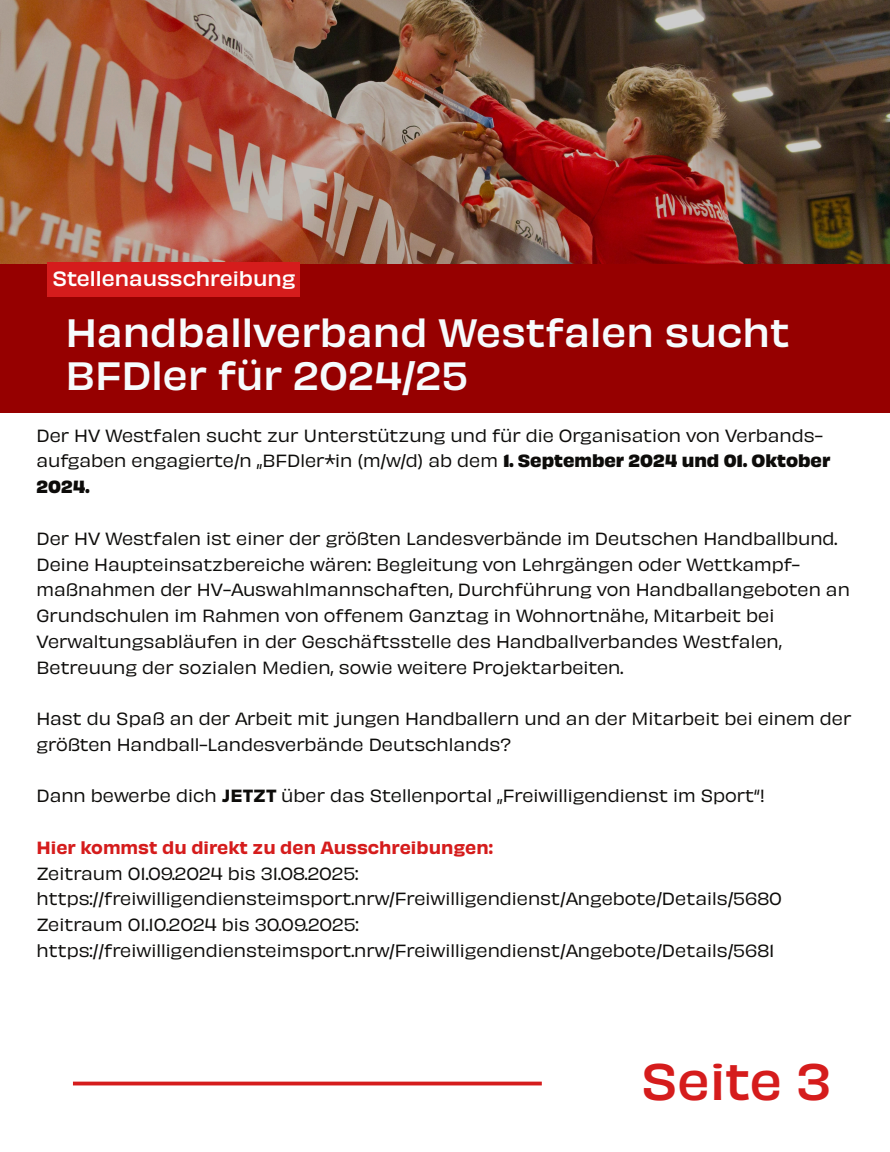
<style>
.page{position:relative;width:890px;height:1152px;background:#fff}
.page>*{position:absolute;margin:0;border:0;box-sizing:border-box;transform-origin:0 0}
.t1{font:500 47.6px "Obviously";color:#d51c1c}
.t2{font:500 36.8px/43.6px "Obviously";color:#f6fbfd}
.t3{font:500 19.2px "Obviously";color:#fff}
.t4{font:16.4px/25.6px "Obviously";color:#0d0c0a}
.t5{font:16.4px "Obviously Semi";color:#d51c1c}
.s1{font-weight:700}
.s2{font-family:"Obviously Semi"}
</style>
<div class="page">
<hr style="left:73px;top:1082px;width:469px;height:3px;background:#d51c1c">
<img style="left:0;top:0;width:890px;height:265px">
<div style="left:0;top:265px;width:890px;height:148px;background:#960000"></div>
<div style="left:47px;top:262px;width:253px;height:34px;background:#d51c1c"></div>
<p class="t3" style="left:52px;top:263px;width:245px">Stellenausschreibung</p>
<h2 class="t2" style="left:65px;top:308px;width:726px">Handballverband Westfalen sucht<br>BFDler für 2024/25</h2>
<p class="t4" style="left:36px;top:421px;width:795px">Der HV Westfalen sucht zur Unterstützung und für die Organisation von Verbands&shy;aufgaben engagierte/n „BFDler*in (m/w/d) ab dem <span class="s1">1. September 2024 und 01. Oktober<br>2024.</span></p>
<p class="t4" style="left:36px;top:524px;width:815px">Der HV Westfalen ist einer der größten Landesverbände im Deutschen Handballbund.<br>Deine Haupteinsatzbereiche wären: Begleitung von Lehrgängen oder Wettkampf&shy;maßnahmen der HV-Auswahlmannschaften, Durchführung von Handballangeboten an Grundschulen im Rahmen von offenem Ganztag in Wohnortnähe, Mitarbeit bei Verwaltungsabläufen in der Geschäftsstelle des Handballverbandes Westfalen, Betreuung der sozialen Medien, sowie weitere Projektarbeiten.</p>
<p class="t4" style="left:36px;top:705px;width:816px">Hast du Spaß an der Arbeit mit jungen Handballern und an der Mitarbeit bei einem der größten Handball-Landesverbände Deutschlands?</p>
<p class="t4" style="left:36px;top:782px;width:730px">Dann bewerbe dich <span class="s2">JETZT</span> über das Stellenportal „Freiwilligendienst im Sport“!</p>
<p class="t5" style="left:36px;top:834px;width:458px">Hier kommst du direkt zu den Ausschreibungen:</p>
<p class="t4" style="left:36px;top:859px;width:747px">Zeitraum 01.09.2024 bis 31.08.2025: https://freiwilligendiensteimsport.nrw/Freiwilligendienst/Angebote/Details/5680<br>Zeitraum 01.10.2024 bis 30.09.2025: https://freiwilligendiensteimsport.nrw/Freiwilligendienst/Angebote/Details/5681</p>
<h1 class="t1" style="left:641px;top:1044px;width:192px">Seite 3</h1>
</div>
